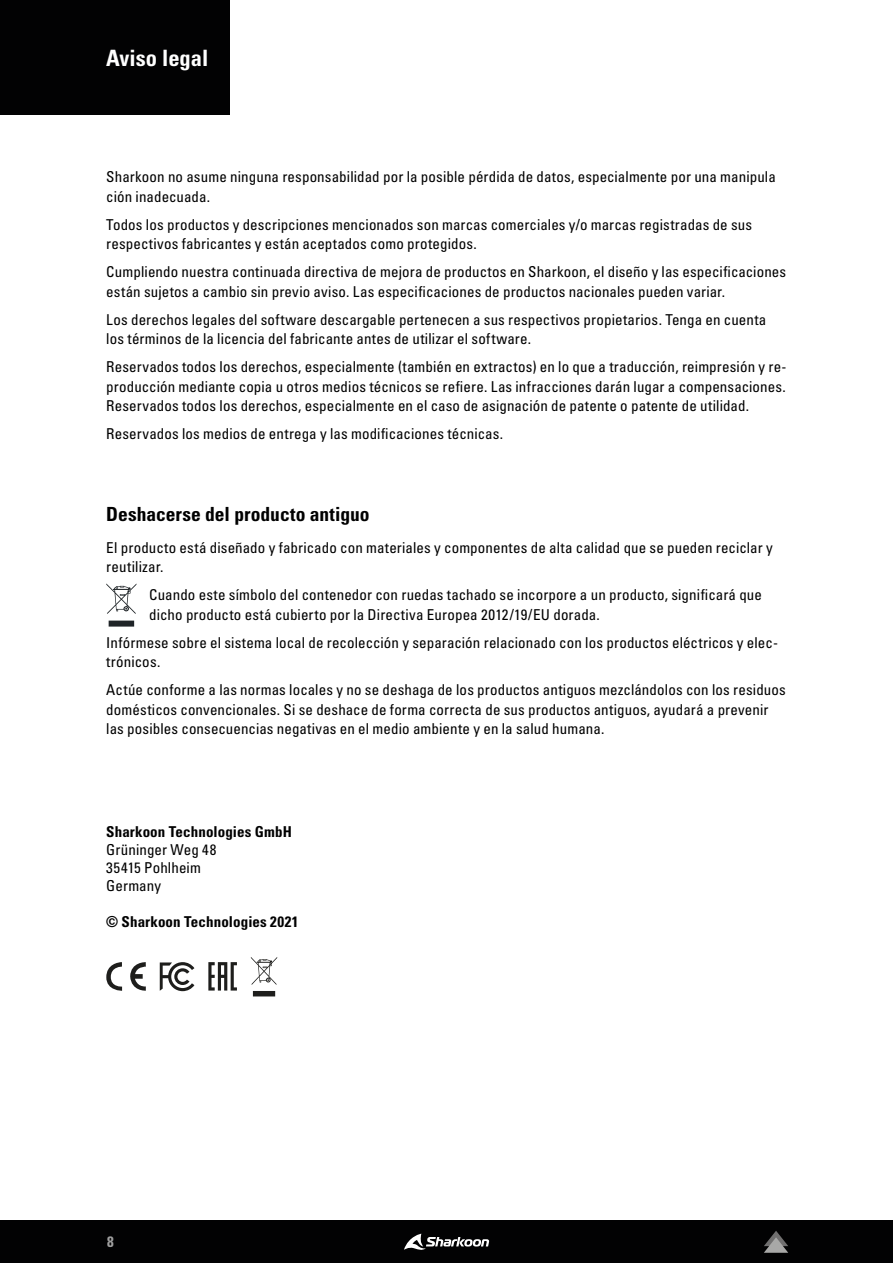
<style>
.page{position:relative;width:893px;height:1263px;background:#fff}
.page>*{position:absolute;margin:0;border:0;box-sizing:border-box;transform-origin:0 0}
.t1{font:22.5px "Univers LTCYR 67 Bold Cond";color:#fff}
.t2{font:19.5px "Univers LTCYR 67 Bold Cond";color:#000}
.t3{font:condensed 15px/19.5px "Univers LTCYR 57";letter-spacing:.005em;color:#000}
.t4{font:15px "Univers LTCYR 67 Bold Cond";letter-spacing:.01em;color:#000}
.t5{font:15px "Univers LTCYR 67 Bold Cond";color:#e3e3e3}
</style>
<div class="page">
<div style="left:0;top:1220px;width:893px;height:43px;background:#020203"></div>
<svg style="left:764px;top:1231px;width:24px;height:22px"></svg>
<svg style="left:404px;top:1233px;width:85px;height:17px"></svg>
<svg style="left:106px;top:583px;width:30px;height:44px"></svg>
<div style="left:0;top:0;width:230px;height:115px;background:#020203"></div>
<svg style="left:106px;top:962px;width:16px;height:29px"></svg>
<svg style="left:130px;top:962px;width:16px;height:29px"></svg>
<svg style="left:251px;top:957px;width:26px;height:39px"></svg>
<svg style="left:160px;top:962px;width:34px;height:29px"></svg>
<svg style="left:208px;top:962px;width:29px;height:28px"></svg>
<h1 class="t1" style="left:106px;top:44px;width:104px">Aviso legal</h1>
<p class="t3" style="left:106px;top:167px;width:671px">Sharkoon no asume ninguna responsabilidad por la posible pérdida de datos, especialmente por una manipula ción inadecuada.</p>
<p class="t3" style="left:106px;top:214px;width:647px">Todos los productos y descripciones mencionados son marcas comerciales y/o marcas registradas de sus respectivos fabricantes y están aceptados como protegidos.</p>
<p class="t3" style="left:106px;top:262px;width:681px">Cumpliendo nuestra continuada directiva de mejora de productos en Sharkoon, el diseño y las especificaciones están sujetos a cambio sin previo aviso. Las especificaciones de productos nacionales pueden variar.</p>
<p class="t3" style="left:106px;top:309px;width:662px">Los derechos legales del software descargable pertenecen a sus respectivos propietarios. Tenga en cuenta los términos de la licencia del fabricante antes de utilizar el software.</p>
<p class="t3" style="left:106px;top:357px;width:682px;text-align:justify">Reservados todos los derechos, especialmente (también en extractos) en lo que a traducción, reimpresión y re&shy;producción mediante copia u otros medios técnicos se refiere. Las infracciones darán lugar a compensaciones.<br>Reservados todos los derechos, especialmente en el caso de asignación de patente o patente de utilidad.</p>
<p class="t3" style="left:106px;top:424px;width:398px">Reservados los medios de entrega y las modificaciones técnicas.</p>
<h2 class="t2" style="left:106px;top:502px;width:265px">Deshacerse del producto antiguo</h2>
<p class="t3" style="left:106px;top:537px;width:668px">El producto está diseñado y fabricado con materiales y componentes de alta calidad que se pueden reciclar y reutilizar.</p>
<p class="t3" style="left:149px;top:585px;width:614px">Cuando este símbolo del contenedor con ruedas tachado se incorpore a un producto, significará que dicho producto está cubierto por la Directiva Europea 2012/19/EU dorada.</p>
<p class="t3" style="left:106px;top:632px;width:673px">Infórmese sobre el sistema local de recolección y separación relacionado con los productos eléctricos y elec&shy;trónicos.</p>
<p class="t3" style="left:106px;top:680px;width:681px">Actúe conforme a las normas locales y no se deshaga de los productos antiguos mezclándolos con los residuos domésticos convencionales. Si se deshace de forma correcta de sus productos antiguos, ayudará a prevenir las posibles consecuencias negativas en el medio ambiente y en la salud humana.</p>
<p class="t4" style="left:106px;top:822px;width:187px">Sharkoon Technologies GmbH</p>
<p class="t3" style="left:106px;top:840px;width:112px;line-height:18px">Grüninger Weg 48<br>35415 Pohlheim<br>Germany</p>
<p class="t4" style="left:106px;top:912px;width:194px">© Sharkoon Technologies 2021</p>
<p class="t5" style="left:107px;top:1232px;width:8px">8</p>
</div>
